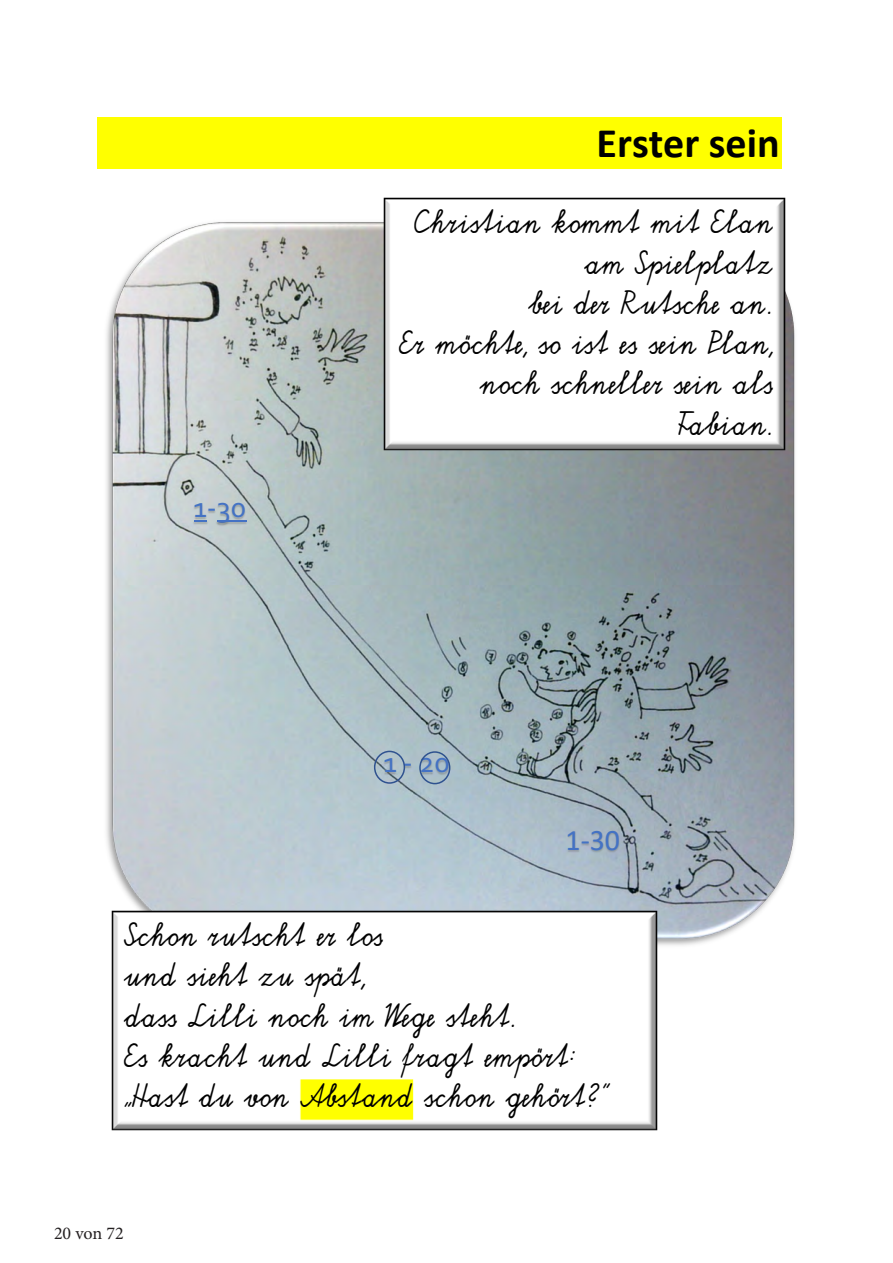
<style>
.page{position:relative;width:893px;height:1263px;background:#fff}
.page>*{position:absolute;margin:0;border:0;box-sizing:border-box;transform-origin:0 0}
.t1{font:700 42.15px "Calibri";color:#000}
.t2{font:29.85px/40.2px "Ausgangsschrift";color:#000;text-align:right}
.t3{font:29.85px "Corbel";color:#4472c4}
.t4{font:29.85px "Calibri";color:#4472c4}
.t5{font:18px "Minion Pro";letter-spacing:-.005em;color:#231f20}
</style>
<div class="page">
<div style="left:98px;top:117px;width:684px;height:51px;background:#ff0"></div>
<img style="left:106px;top:222px;width:689px;height:727px">
<img style="left:383px;top:198px;width:403px;height:252px">
<img style="left:111px;top:910px;width:546px;height:221px">
<img style="left:183px;top:489px;width:74px;height:39px">
<img style="left:191px;top:519px;width:18px;height:7px">
<svg style="left:194px;top:520px;width:13px;height:2px"></svg>
<img style="left:215px;top:519px;width:34px;height:7px">
<hr style="left:217px;top:520px;width:29px;height:2px;background:#4472c4">
<img style="left:373px;top:743px;width:41px;height:40px">
<img style="left:414px;top:743px;width:46px;height:40px">
<div style="left:374px;top:751px;width:31px;height:33px;border:2px solid #2f528f;border-radius:50%"></div>
<div style="left:419px;top:751px;width:31px;height:33px;border:2px solid #2f528f;border-radius:50%"></div>
<img style="left:545px;top:821px;width:114px;height:40px">
<p class="t1" style="left:597px;top:113px;width:185px">Erster sein</p>
<p class="t3" style="left:194px;top:489px;width:54px">1-30</p>
<p class="t2" style="left:399px;top:205px;width:375px">Christian kommt mit Elan am Spielplatz<br>bei der Rutsche an.<br>Er möchte, so ist es sein Plan, noch schneller sein als<br>Fabian.</p>
<p class="t3" style="left:383px;top:744px;width:68px">1 - 20</p>
<p class="t4" style="left:566px;top:819px;width:56px">1-30</p>
<p class="t2" style="left:124px;top:918px;width:488px;text-align:left">Schon rutscht er los<br>und sieht zu spät,<br>dass Lilli noch im Wege steht.<br>Es kracht und Lilli fragt empört: „Hast du von Abstand schon gehört?“</p>
<p class="t5" style="left:54px;top:1221px;width:71px">20 von 72</p>
</div>
